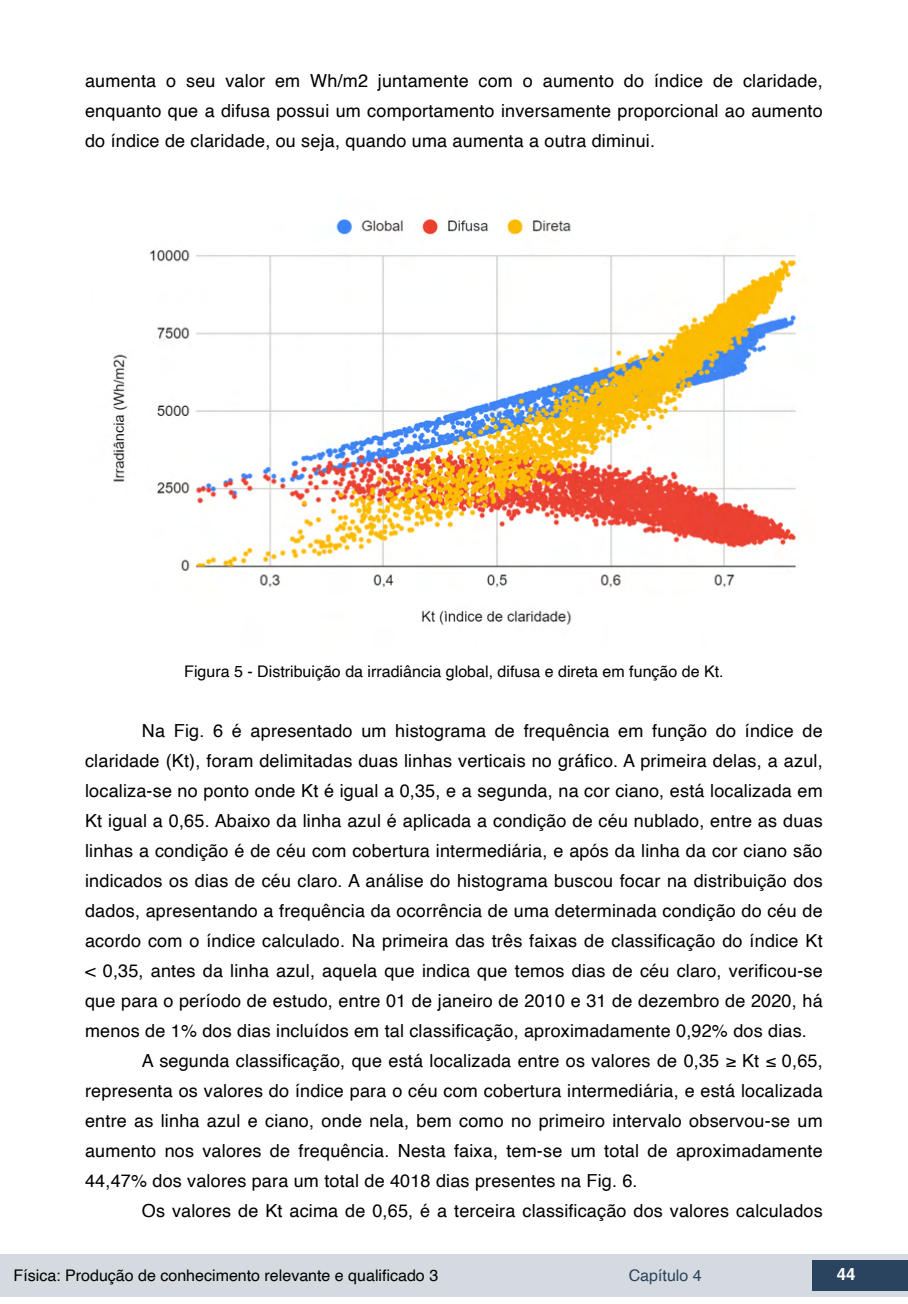
<style>
.page{position:relative;width:908px;height:1304px;background:#fff}
.page>*{position:absolute;margin:0;border:0;box-sizing:border-box;transform-origin:0 0}
.t1{font:18px/30px "Helvetica";letter-spacing:.01em;color:#000;text-align:justify}
.t2{font:700 16.8px "Helvetica";color:#fff}
.t3{font:16px "Helvetica";color:#000}
.t4{font:16px "Helvetica";color:#2a435e}
</style>
<div class="page">
<div style="left:0;top:1254px;width:906px;height:43px;background:#d4dadf"></div>
<div style="left:812px;top:1261px;width:95px;height:30px;background:#2a435e"></div>
<img style="left:113px;top:219px;width:684px;height:406px">
<p class="t1" style="left:85px;top:66px;width:738px">aumenta o seu valor em Wh/m2 juntamente com o aumento do índice de claridade, enquanto que a difusa possui um comportamento inversamente proporcional ao aumento do índice de claridade, ou seja, quando uma aumenta a outra diminui.</p>
<p class="t3" style="left:184px;top:659px;width:540px">Figura 5 - Distribuição da irradiância global, difusa e direta em função de Kt.</p>
<p class="t1" style="left:142px;top:716px;width:682px">Na Fig. 6 é apresentado um histograma de frequência em função do índice de</p>
<p class="t1" style="left:85px;top:746px;width:738px">claridade (Kt), foram delimitadas duas linhas verticais no gráfico. A primeira delas, a azul,</p>
<p class="t1" style="left:85px;top:776px;width:738px">localiza-se no ponto onde Kt é igual a 0,35, e a segunda, na cor ciano, está localizada em</p>
<p class="t1" style="left:85px;top:806px;width:738px">Kt igual a 0,65. Abaixo da linha azul é aplicada a condição de céu nublado, entre as duas</p>
<p class="t1" style="left:85px;top:836px;width:738px">linhas a condição é de céu com cobertura intermediária, e após da linha da cor ciano são</p>
<p class="t1" style="left:85px;top:866px;width:738px">indicados os dias de céu claro. A análise do histograma buscou focar na distribuição dos</p>
<p class="t1" style="left:85px;top:896px;width:738px">dados, apresentando a frequência da ocorrência de uma determinada condição do céu de</p>
<p class="t1" style="left:85px;top:926px;width:738px">acordo com o índice calculado. Na primeira das três faixas de classificação do índice Kt</p>
<p class="t1" style="left:85px;top:956px;width:738px">&lt; 0,35, antes da linha azul, aquela que indica que temos dias de céu claro, verificou-se</p>
<p class="t1" style="left:85px;top:986px;width:738px">que para o período de estudo, entre 01 de janeiro de 2010 e 31 de dezembro de 2020, há</p>
<p class="t1" style="left:85px;top:1016px;width:723px">menos de 1% dos dias incluídos em tal classificação, aproximadamente 0,92% dos dias.</p>
<p class="t1" style="left:142px;top:1046px;width:682px">A segunda classificação, que está localizada entre os valores de 0,35 ≥ Kt ≤ 0,65,</p>
<p class="t1" style="left:85px;top:1076px;width:738px">representa os valores do índice para o céu com cobertura intermediária, e está localizada</p>
<p class="t1" style="left:85px;top:1106px;width:738px">entre as linha azul e ciano, onde nela, bem como no primeiro intervalo observou-se um</p>
<p class="t1" style="left:85px;top:1136px;width:738px">aumento nos valores de frequência. Nesta faixa, tem-se um total de aproximadamente</p>
<p class="t1" style="left:85px;top:1166px;width:553px">44,47% dos valores para um total de 4018 dias presentes na Fig. 6.</p>
<p class="t1" style="left:142px;top:1196px;width:682px">Os valores de Kt acima de 0,65, é a terceira classificação dos valores calculados</p>
<p class="t3" style="left:14px;top:1263px;width:426px">Física: Produção de conhecimento relevante e qualificado 3</p>
<p class="t4" style="left:628px;top:1263px;width:74px">Capítulo 4</p>
<p class="t2" style="left:836px;top:1264px;width:20px">44</p>
</div>
